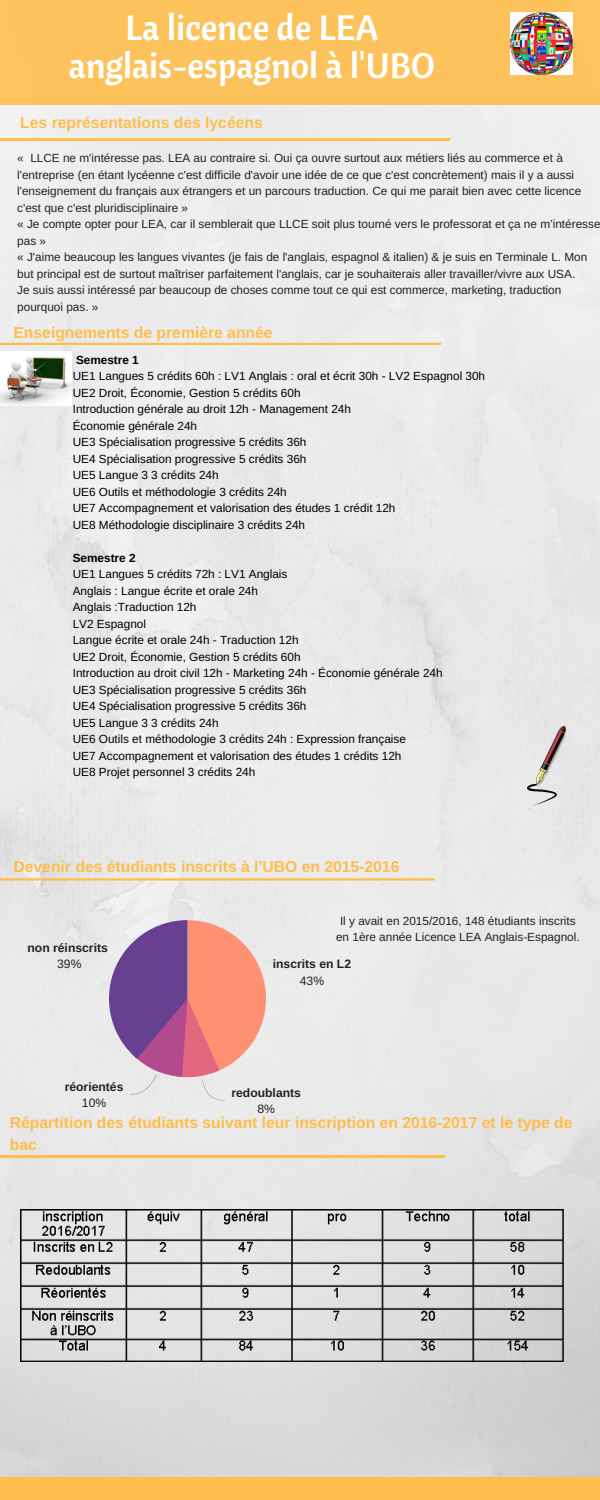
<style>
.page{position:relative;width:600px;height:1500px;background:#fff}
.page>*{position:absolute;margin:0;border:0;box-sizing:border-box;transform-origin:0 0}
.t1{font:35.4px/37.5px "Cantora One";color:#fff;text-align:center}
.t2{font:700 15.7px/21.8px "Arimo";color:#ffbd4a}
.t3{font:700 12.2px "Arimo";color:#222}
.t4{font:12.2px "Arimo";color:#222}
.t5{font:11.8px/16.5px "Arimo";color:#000}
.t6{font:11.8px/16.5px "Arimo";color:#222}
.t7{font:700 11.8px "Arimo";color:#000}
</style>
<div class="page">
<img style="left:0;top:104px;width:600px;height:1374px">
<div style="left:0;top:0;width:600px;height:104px;background:#fdc25c"></div>
<svg style="left:109px;top:920px;width:157px;height:181px;background:#c991a3"></svg>
<hr style="left:0;top:1155px;width:445px;height:2px;background:#ffbd4a">
<svg style="left:0;top:878px;width:435px;height:2px"></svg>
<svg style="left:0;top:343px;width:441px;height:2px"></svg>
<hr style="left:0;top:139px;width:450px;height:2px;background:#ffbd4a">
<div style="left:0;top:1478px;width:600px;height:22px;background:#ffbd4a"></div>
<img style="left:0;top:352px;width:72px;height:54px">
<img style="left:527px;top:727px;width:41px;height:83px">
<img style="left:511px;top:12px;width:62px;height:62px">
<img style="left:20px;top:1209px;width:544px;height:153px">
<h1 class="t1" style="left:69px;top:8px;width:368px">La licence de LEA anglais-espagnol à l'UBO</h1>
<h2 class="t2" style="left:20px;top:112px;width:244px">Les représentations des lycéens</h2>
<p class="t6" style="left:17px;top:150px;width:585px">« LLCE ne m'intéresse pas. LEA au contraire si. Oui ça ouvre surtout aux métiers liés au commerce et à l'entreprise (en étant lycéenne c'est difficile d'avoir une idée de ce que c'est concrètement) mais il y a aussi l'enseignement du français aux étrangers et un parcours traduction. Ce qui me parait bien avec cette licence c'est que c'est pluridisciplinaire »<br>« Je compte opter pour LEA, car il semblerait que LLCE soit plus tourné vers le professorat et ça ne m’intéresse pas »<br>« J'aime beaucoup les langues vivantes (je fais de l'anglais, espagnol &amp; italien) &amp; je suis en Terminale L. Mon but principal est de surtout maîtriser parfaitement l'anglais, car je souhaiterais aller travailler/vivre aux USA.<br>Je suis aussi intéressé par beaucoup de choses comme tout ce qui est commerce, marketing, traduction pourquoi pas. »</p>
<h2 class="t2" style="left:13px;top:321px;width:261px">Enseignements de première année</h2>
<p class="t7" style="left:76px;top:353px;width:64px">Semestre 1</p>
<p class="t5" style="left:73px;top:368px;width:414px">UE1 Langues 5 crédits 60h : LV1 Anglais : oral et écrit 30h - LV2 Espagnol 30h UE2 Droit, Économie, Gestion 5 crédits 60h<br>Introduction générale au droit 12h - Management 24h<br>Économie générale 24h<br>UE3 Spécialisation progressive 5 crédits 36h<br>UE4 Spécialisation progressive 5 crédits 36h<br>UE5 Langue 3 3 crédits 24h<br>UE6 Outils et méthodologie 3 crédits 24h<br>UE7 Accompagnement et valorisation des études 1 crédit 12h<br>UE8 Méthodologie disciplinaire 3 crédits 24h</p>
<p class="t7" style="left:73px;top:551px;width:64px">Semestre 2</p>
<p class="t5" style="left:73px;top:566px;width:371px">UE1 Langues 5 crédits 72h : LV1 Anglais<br>Anglais : Langue écrite et orale 24h<br>Anglais :Traduction 12h<br>LV2 Espagnol<br>Langue écrite et orale 24h - Traduction 12h<br>UE2 Droit, Économie, Gestion 5 crédits 60h<br>Introduction au droit civil 12h - Marketing 24h - Économie générale 24h UE3 Spécialisation progressive 5 crédits 36h<br>UE4 Spécialisation progressive 5 crédits 36h<br>UE5 Langue 3 3 crédits 24h<br>UE6 Outils et méthodologie 3 crédits 24h : Expression française<br>UE7 Accompagnement et valorisation des études 1 crédits 12h<br>UE8 Projet personnel 3 crédits 24h</p>
<h2 class="t2" style="left:13px;top:856px;width:387px">Devenir des étudiants inscrits à l'UBO en 2015-2016</h2>
<p class="t3" style="left:27px;top:941px;width:82px">non réinscrits</p>
<p class="t4" style="left:57px;top:957px;width:26px">39%</p>
<p class="t3" style="left:65px;top:1079px;width:60px">réorientés</p>
<p class="t4" style="left:82px;top:1096px;width:26px">10%</p>
<p class="t6" style="left:336px;top:912px;width:245px;text-align:center">Il y avait en 2015/2016, 148 étudiants inscrits en 1ère année Licence LEA Anglais-Espagnol.</p>
<p class="t3" style="left:273px;top:957px;width:80px">inscrits en L2</p>
<p class="t4" style="left:300px;top:974px;width:26px">43%</p>
<p class="t3" style="left:231px;top:1085px;width:71px">redoublants</p>
<p class="t4" style="left:257px;top:1102px;width:19px">8%</p>
<h2 class="t2" style="left:10px;top:1112px;width:564px">Répartition des étudiants suivant leur inscription en 2016-2017 et le type de bac</h2>
</div>
